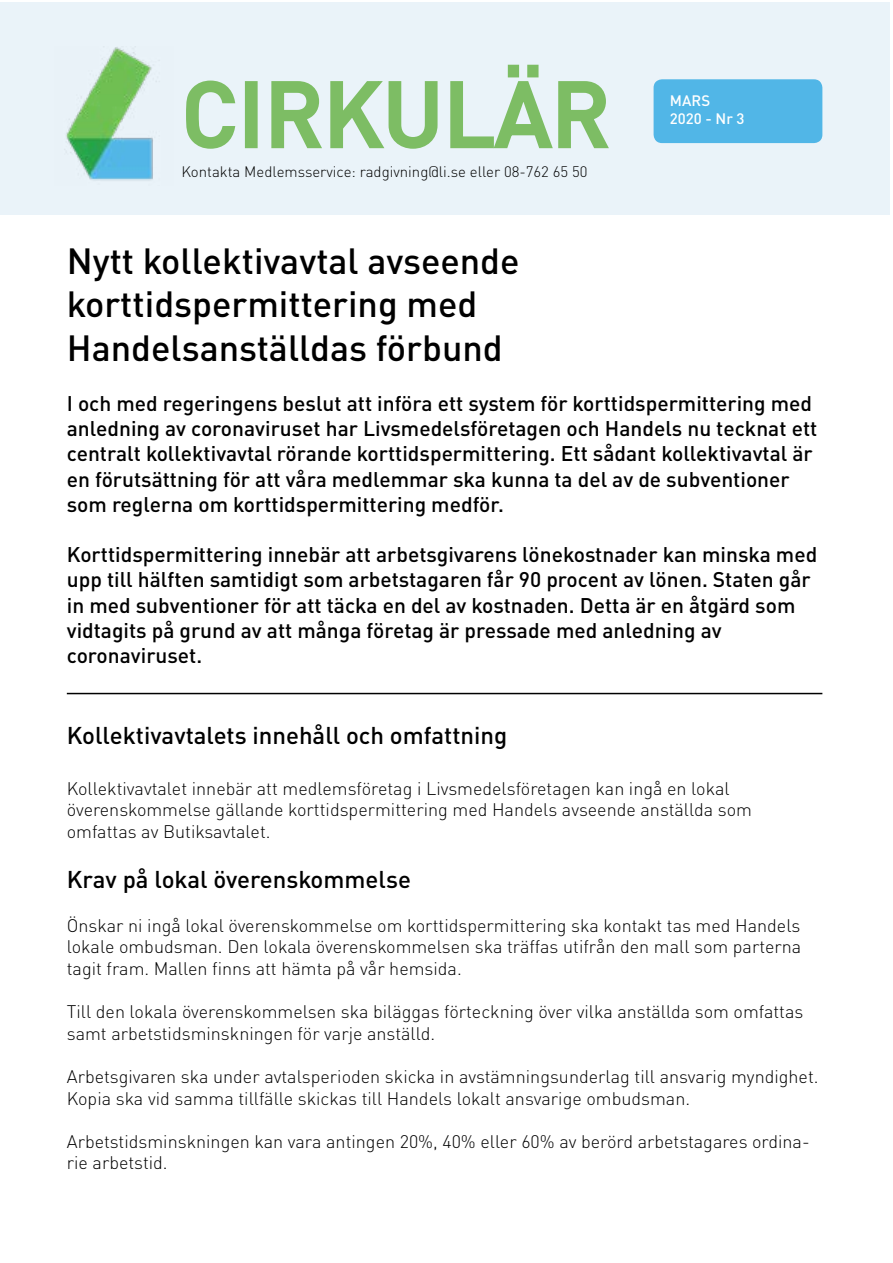
<style>
.page{position:relative;width:893px;height:1263px;background:#fff}
.page>*{position:absolute;margin:0;border:0;box-sizing:border-box;transform-origin:0 0}
.t1{font:500 90px "DINOT";color:#7dbd64}
.t2{font:500 36px/43.2px "DINOT";color:#000}
.t3{font:500 24px "DINOT";color:#000}
.t4{font:500 21px/25.2px "DINOT";color:#000}
.t5{font:300 18px/21.6px "DINOT";color:#000}
.t6{font:300 15px "DINOT";color:#000}
.t7{font:500 15px/18px "DINOT";color:#fff}
</style>
<div class="page">
<div style="left:0;top:3px;width:889px;height:212px;background:#eaf3f9"></div>
<img style="left:64px;top:47px;width:93px;height:134px">
<svg style="left:186px;top:80px;width:50px;height:69px"></svg>
<div style="left:245px;top:81px;width:13px;height:67px;border:3px solid #7dbd64"></div>
<svg style="left:271px;top:81px;width:167px;height:68px"></svg>
<svg style="left:450px;top:64px;width:159px;height:85px"></svg>
<div style="left:654px;top:79px;width:168px;height:64px;background:#51b6e7;border-radius:9px"></div>
<hr style="left:67px;top:693px;width:755px;height:1px;background:#000">
<h1 class="t1" style="left:182px;top:57px;width:430px">CIRKULÄR</h1>
<p class="t6" style="left:182px;top:162px;width:407px">Kontakta Medlemsservice: radgivning@li.se eller 08-762 65 50</p>
<p class="t7" style="left:670px;top:91px;width:76px">MARS<br>2020 - Nr 3</p>
<h2 class="t2" style="left:67px;top:239px;width:454px">Nytt kollektivavtal avseende korttidspermittering med<br>Handelsanställdas förbund</h2>
<p class="t4" style="left:67px;top:390px;width:752px">I och med regeringens beslut att införa ett system för korttidspermittering med anledning av coronaviruset har Livsmedelsföretagen och Handels nu tecknat ett centralt kollektivavtal rörande korttidspermittering. Ett sådant kollektivavtal är en förutsättning för att våra medlemmar ska kunna ta del av de subventioner som reglerna om korttidspermittering medför.</p>
<p class="t4" style="left:67px;top:541px;width:752px">Korttidspermittering innebär att arbetsgivarens lönekostnader kan minska med upp till hälften samtidigt som arbetstagaren får 90 procent av lönen. Staten går in med subventioner för att täcka en del av kostnaden. Detta är en åtgärd som vidtagits på grund av att många företag är pressade med anledning av coronaviruset.</p>
<h3 class="t3" style="left:67px;top:720px;width:442px">Kollektivavtalets innehåll och omfattning</h3>
<p class="t5" style="left:67px;top:777px;width:687px">Kollektivavtalet innebär att medlemsföretag i Livsmedelsföretagen kan ingå en lokal överenskommelse gällande korttidspermittering med Handels avseende anställda som omfattas av Butiksavtalet.</p>
<h3 class="t3" style="left:67px;top:864px;width:346px">Krav på lokal överenskommelse</h3>
<p class="t5" style="left:67px;top:914px;width:736px;text-align:justify">Önskar ni ingå lokal överenskommelse om korttidspermittering ska kontakt tas med Handels lokale ombudsman. Den lokala överenskommelsen ska träffas utifrån den mall som parterna tagit fram. Mallen finns att hämta på vår hemsida.</p>
<p class="t5" style="left:67px;top:1001px;width:738px">Till den lokala överenskommelsen ska biläggas förteckning över vilka anställda som omfattas samt arbetstidsminskningen för varje anställd.</p>
<p class="t5" style="left:67px;top:1065px;width:753px">Arbetsgivaren ska under avtalsperioden skicka in avstämningsunderlag till ansvarig myndighet.<br>Kopia ska vid samma tillfälle skickas till Handels lokalt ansvarige ombudsman.</p>
<p class="t5" style="left:67px;top:1130px;width:744px">Arbetstidsminskningen kan vara antingen 20%, 40% eller 60% av berörd arbetstagares ordina&shy;rie arbetstid.</p>
</div>
